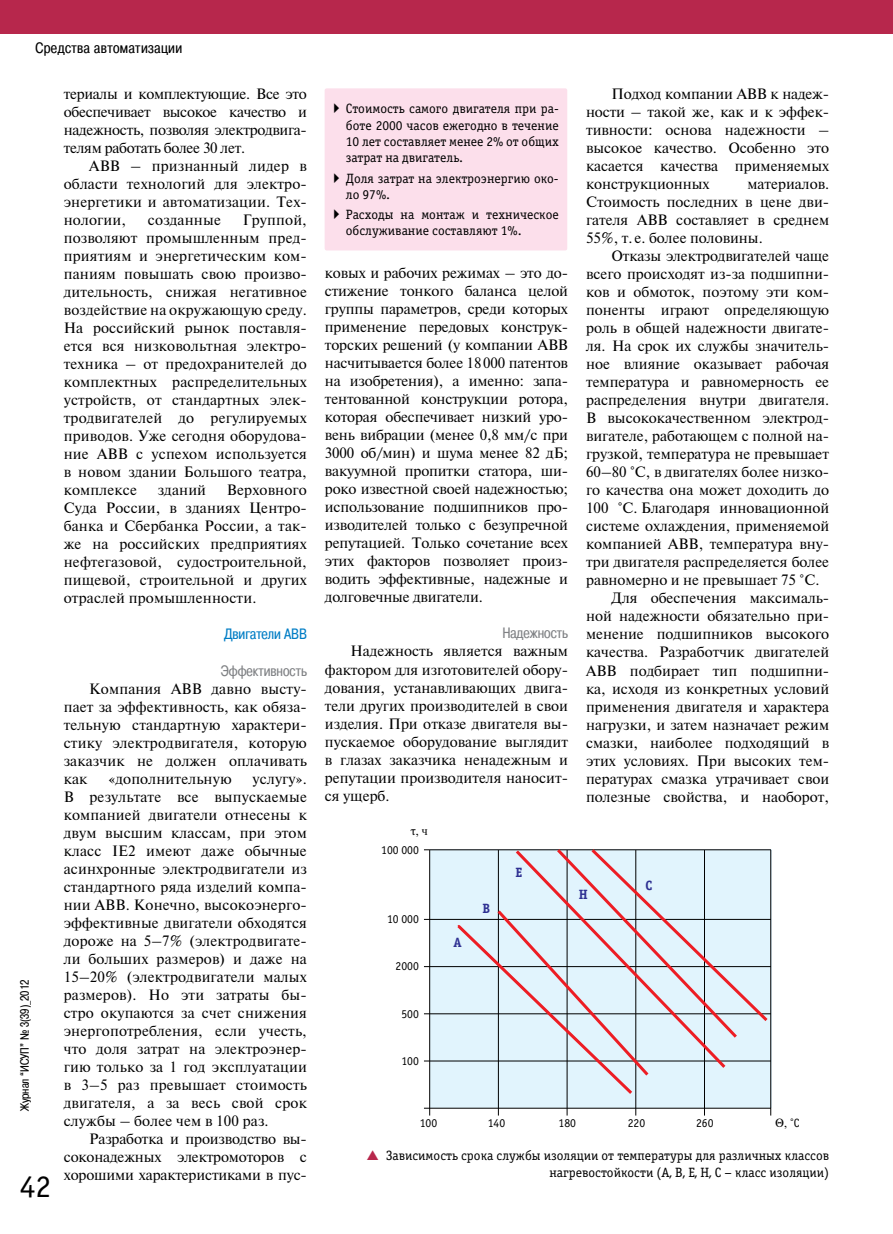
<style>
.page{position:relative;width:893px;height:1234px;background:#fff}
.page>*{position:absolute;margin:0;border:0;box-sizing:border-box;transform-origin:0 0}
.t1{font:31.5px "Officina Serif C";color:#000}
.t2{font:15px/18px "Newton";color:#000;text-align:justify}
.t3{font:15px "Pragmatica Cond C";color:#808285}
.t4{font:15px "Pragmatica Cond C";letter-spacing:.03em;color:#000}
.t5{font:15px "Pragmatica Cond C";color:#007dc5}
.t6{font:13.5px/16.2px "Officina Serif C";color:#000}
.t7{font:700 13.5px "Officina Serif C";color:#2e3092}
.t8{font:12px "Officina Serif C";color:#000}
.t9{font:12px "Pragmatica Cond C";color:#000}
.t10{font:12px "Newton";color:#000}
.s1{font-family:"Officina Serif C"}
</style>
<div class="page">
<div style="left:0;top:0;width:893px;height:34px;background:#b7274c"></div>
<div style="left:325px;top:88px;width:242px;height:162px;background:#fcdfeb;border-radius:2px"></div>
<div style="left:430px;top:849px;width:341px;height:258px;background:#e1f4fd"></div>
<hr style="left:429px;top:849px;width:1px;height:266px;background:#000">
<hr style="left:498px;top:849px;width:1px;height:266px;background:#000">
<hr style="left:567px;top:849px;width:1px;height:266px;background:#000">
<hr style="left:635px;top:849px;width:1px;height:266px;background:#000">
<hr style="left:704px;top:849px;width:1px;height:266px;background:#000">
<hr style="left:770px;top:849px;width:1px;height:266px;background:#000">
<hr style="left:424px;top:1107px;width:347px;height:1px;background:#000">
<hr style="left:424px;top:1060px;width:347px;height:1px;background:#000">
<hr style="left:424px;top:1013px;width:347px;height:1px;background:#000">
<hr style="left:424px;top:966px;width:347px;height:1px;background:#000">
<hr style="left:424px;top:918px;width:347px;height:1px;background:#000">
<hr style="left:424px;top:849px;width:347px;height:1px;background:#000">
<svg style="left:454px;top:849px;width:317px;height:247px"></svg>
<p class="t4" style="left:35px;top:39px;width:148px">Средства автоматизации</p>
<p class="t9" style="left:18px;top:1110px;width:133px;rotate:-90deg">Журнал “ИСУП” № 3(39)_2012</p>
<h1 class="t1" style="left:20px;top:1168px;width:33px">42</h1>
<p class="t2" style="left:64px;top:84px;width:245px">териалы и комплектующие. Все это обеспечивает высокое качество и надежность, позволяя электродвига&shy;телям работать более 30 лет.</p>
<p class="t2" style="left:64px;top:156px;width:245px;text-indent:26px">АВВ – признанный лидер в области технологий для электро&shy;энергетики и автоматизации. Тех&shy;нологии,</p>
<p class="t2" style="left:64px;top:210px;width:245px;text-indent:179px">Группой, позволяют промышленным пред&shy;приятиям и энергетическим ком&shy;паниям повышать свою произво&shy;дительность, снижая негативное воздействие на окружающую среду.<br>На российский рынок поставля&shy;ется вся низковольтная электро&shy;техника – от предохранителей до комплектных распределительных устройств, от стандартных элек&shy;тродвигателей до регулируемых приводов. Уже сегодня оборудова&shy;ние АВВ с успехом используется в новом здании Большого театра, комплексе</p>
<p class="t2" style="left:148px;top:210px;width:74px">созданные</p>
<p class="t2" style="left:64px;top:480px;width:245px;text-indent:163px">Верховного Суда России, в зданиях Центро&shy;банка и Сбербанка России, а так&shy;же на российских предприятиях нефтегазовой, судостроительной, пищевой, строительной и других отраслей промышленности.</p>
<p class="t5" style="left:224px;top:625px;width:84px">Двигатели АВВ</p>
<p class="t3" style="left:221px;top:661px;width:88px">Эффективность</p>
<p class="t2" style="left:64px;top:678px;width:245px;text-indent:26px">Компания АВВ давно высту&shy;пает за эффективность, как обяза&shy;тельную стандартную характери&shy;стику электродвигателя, которую заказчик не должен оплачивать как</p>
<p class="t2" style="left:158px;top:480px;width:50px">зданий</p>
<p class="t2" style="left:64px;top:768px;width:245px;text-indent:189px">услугу».<br>В результате все выпускаемые компанией двигатели отнесены к двум высшим классам, при этом класс IE2 имеют даже обычные асинхронные электродвигатели из стандартного ряда изделий компа&shy;нии АВВ. Конечно, высокоэнерго&shy;эффективные двигатели обходятся дороже на 5–7% (электродвигате&shy;ли больших размеров) и даже на 15–20% (электродвигатели малых размеров). Но эти затраты бы&shy;стро окупаются за счет снижения энергопотребления, если учесть, что доля затрат на электроэнер&shy;гию только за 1 год эксплуатации в 3–5 раз превышает стоимость двигателя, а за весь свой срок службы – более чем в 100 раз.</p>
<p class="t2" style="left:64px;top:1128px;width:245px;text-indent:26px">Разработка и производство вы&shy;соконадежных электромоторов с хорошими характеристиками в пус-</p>
<p class="t2" style="left:108px;top:768px;width:125px">«дополнительную</p>
<p class="t6" style="left:346px;top:101px;width:214px;text-align:justify">Стоимость самого двигателя при ра&shy;боте 2000 часов ежегодно в течение 10 лет составляет менее 2% от общих затрат на двигатель.</p>
<p class="t6" style="left:346px;top:170px;width:214px">Доля затрат на электроэнергию око&shy;ло 97%.</p>
<p class="t6" style="left:346px;top:207px;width:214px">Расходы на монтаж и техническое обслуживание составляют 1%.</p>
<p class="t2" style="left:325px;top:263px;width:245px">ковых и рабочих режимах – это до&shy;стижение тонкого баланса целой группы параметров, среди которых применение передовых конструк&shy;торских решений (у компании АВВ насчитывается более 18000 патентов на изобретения), а именно: запа&shy;тентованной конструкции ротора, которая обеспечивает низкий уро&shy;вень вибрации (менее 0,8 мм/с при 3000 об/мин) и шума менее 82 дБ; вакуумной пропитки статора, ши&shy;роко известной своей надежностью; использование подшипников про&shy;изводителей только с безупречной репутацией. Только сочетание всех этих факторов позволяет произ&shy;водить эффективные, надежные и долговечные двигатели.</p>
<p class="t3" style="left:502px;top:624px;width:67px">Надежность</p>
<p class="t2" style="left:325px;top:641px;width:245px;text-indent:26px">Надежность является важным фактором для изготовителей обору&shy;дования, устанавливающих двига&shy;тели других производителей в свои изделия. При отказе двигателя вы&shy;пускаемое оборудование выглядит в глазах заказчика ненадежным и репутации производителя наносит&shy;ся ущерб.</p>
<p class="t10" style="left:410px;top:822px;width:19px">τ, ч</p>
<p class="t8" style="left:381px;top:843px;width:39px">100 000</p>
<p class="t8" style="left:387px;top:912px;width:33px">10 000</p>
<p class="t8" style="left:396px;top:959px;width:25px">2000</p>
<p class="t7" style="left:454px;top:934px;width:10px">A</p>
<p class="t7" style="left:482px;top:900px;width:9px">B</p>
<p class="t7" style="left:516px;top:865px;width:9px">E</p>
<p class="t2" style="left:586px;top:84px;width:245px;text-indent:26px">Подход компании АВВ к надеж&shy;ности – такой же, как и к эффек&shy;тивности: основа надежности – высокое качество. Особенно это касается качества применяемых конструкционных</p>
<p class="t2" style="left:586px;top:174px;width:245px;text-indent:161px">материалов.<br>Стоимость последних в цене дви&shy;гателя АВВ составляет в среднем 55%, т. е. более половины.</p>
<p class="t2" style="left:612px;top:246px;width:219px">Отказы электродвигателей чаще</p>
<p class="t2" style="left:586px;top:264px;width:245px">всего происходят из-за подшипни-</p>
<p class="t2" style="left:586px;top:282px;width:245px">ков и обмоток, поэтому эти ком-</p>
<p class="t2" style="left:586px;top:300px;width:245px">поненты играют определяющую</p>
<p class="t2" style="left:586px;top:318px;width:245px">роль в общей надежности двигате-</p>
<p class="t2" style="left:586px;top:336px;width:245px">ля. На срок их службы значитель-</p>
<p class="t2" style="left:586px;top:354px;width:245px">ное влияние оказывает рабочая</p>
<p class="t2" style="left:586px;top:372px;width:245px">температура и равномерность ее</p>
<p class="t2" style="left:586px;top:390px;width:245px">распределения внутри двигателя.</p>
<p class="t2" style="left:586px;top:408px;width:245px">В высококачественном электрод-</p>
<p class="t2" style="left:586px;top:426px;width:245px">вигателе, работающем с полной на-</p>
<p class="t2" style="left:586px;top:444px;width:245px">грузкой, температура не превышает</p>
<p class="t2" style="left:586px;top:462px;width:245px">60–80 °C, в двигателях более низко-</p>
<p class="t2" style="left:586px;top:480px;width:245px">го качества она может доходить до</p>
<p class="t2" style="left:586px;top:498px;width:245px">100 °C. Благодаря инновационной</p>
<p class="t2" style="left:586px;top:516px;width:245px">системе охлаждения, применяемой</p>
<p class="t2" style="left:586px;top:534px;width:245px">компанией АВВ, температура вну-</p>
<p class="t2" style="left:586px;top:552px;width:245px">три двигателя распределяется более</p>
<p class="t2" style="left:586px;top:570px;width:235px">равномерно и не превышает 75 °C.</p>
<p class="t2" style="left:612px;top:588px;width:219px">Для обеспечения максималь-</p>
<p class="t2" style="left:586px;top:606px;width:245px">ной надежности обязательно при-</p>
<p class="t2" style="left:586px;top:624px;width:245px">менение подшипников высокого</p>
<p class="t2" style="left:586px;top:642px;width:245px">качества. Разработчик двигателей</p>
<p class="t2" style="left:586px;top:660px;width:245px">АВВ подбирает тип подшипни-</p>
<p class="t2" style="left:586px;top:678px;width:245px">ка, исходя из конкретных условий</p>
<p class="t2" style="left:586px;top:696px;width:245px">применения двигателя и характера</p>
<p class="t2" style="left:586px;top:714px;width:245px">нагрузки, и затем назначает режим</p>
<p class="t2" style="left:586px;top:732px;width:245px">смазки, наиболее подходящий в</p>
<p class="t2" style="left:586px;top:750px;width:245px">этих условиях. При высоких тем-</p>
<p class="t2" style="left:586px;top:768px;width:245px">пературах смазка утрачивает свои</p>
<p class="t2" style="left:586px;top:786px;width:245px">полезные свойства, и наоборот,</p>
<p class="t7" style="left:579px;top:886px;width:10px">H</p>
<p class="t7" style="left:645px;top:877px;width:8px">C</p>
<p class="t8" style="left:401px;top:1007px;width:19px">500</p>
<p class="t8" style="left:401px;top:1053px;width:19px">100</p>
<p class="t8" style="left:420px;top:1115px;width:19px">100</p>
<p class="t8" style="left:488px;top:1115px;width:19px">140</p>
<p class="t8" style="left:558px;top:1115px;width:19px">180</p>
<p class="t8" style="left:628px;top:1115px;width:19px">220</p>
<p class="t8" style="left:696px;top:1115px;width:19px">260</p>
<p class="t10" style="left:775px;top:1113px;width:26px">Θ, °<span class="s1">C</span></p>
<p class="t6" style="left:386px;top:1147px;width:445px;text-align:right">Зависимость срока службы изоляции от температуры для различных классов нагревостойкости (A, B, E, H, C – класс изоляции)</p>
</div>
